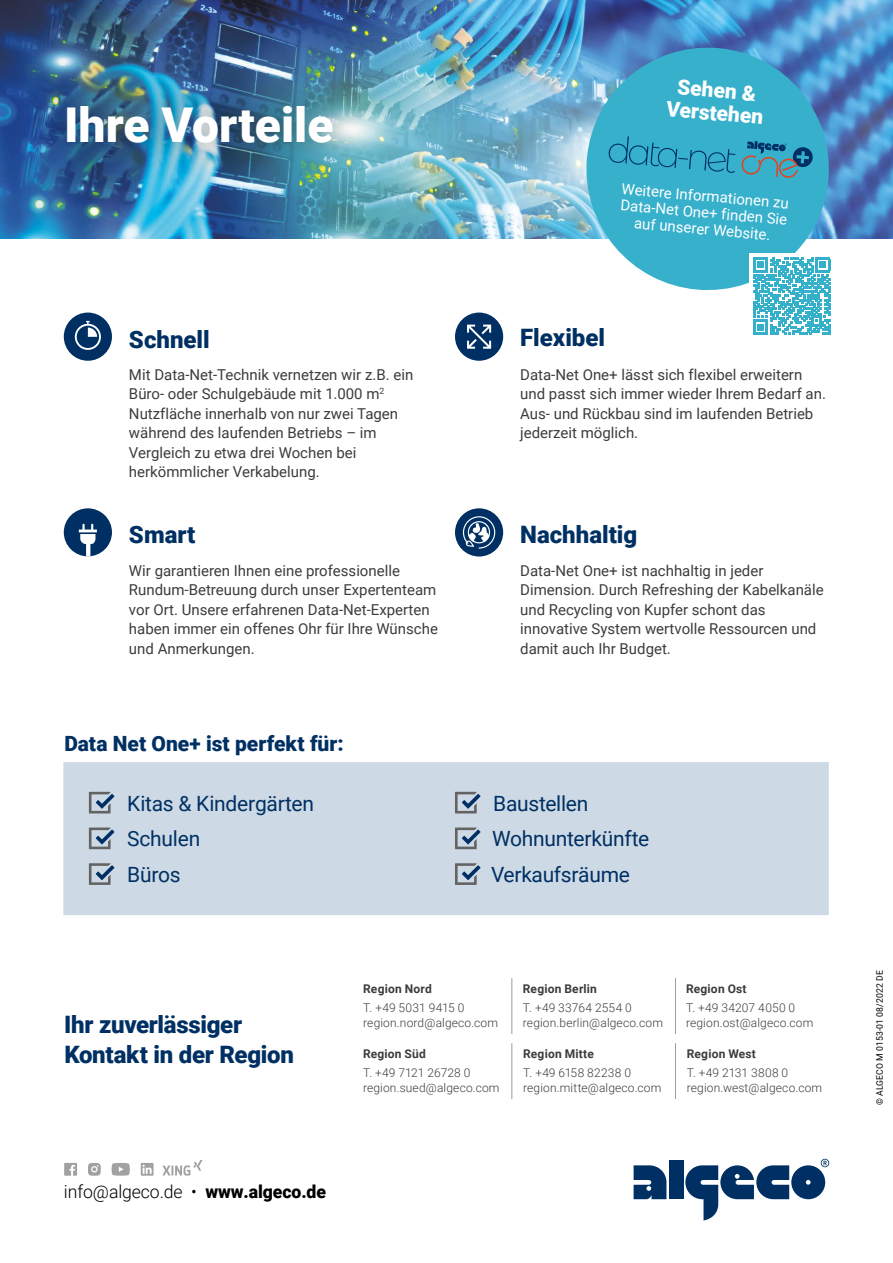
<style>
.page{position:relative;width:893px;height:1263px;background:#fff}
.page>*{position:absolute;margin:0;border:0;box-sizing:border-box;transform-origin:0 0}
.t1{font:900 48px "Roboto";color:#fff}
.t2{font:900 24px/30px "Roboto";color:#003063}
.t3{font:21px/35.5px "Roboto";letter-spacing:-.01em;color:#003063}
.t4{font:900 21px "Roboto";letter-spacing:.005em;color:#003063}
.t5{font:900 21px/22.5px "Roboto";color:#fff;text-align:center}
.t6{font:300 18px "Roboto";letter-spacing:-.005em;color:#000}
.t7{font:15px/19.5px "Roboto";color:#3c3c3b}
.t8{font:15px/16.5px "Roboto";color:#fff;text-align:center}
.t9{font:300 12px/15px "Roboto";letter-spacing:.015em;color:#3c3c3b}
.t10{font:700 12px "Roboto";letter-spacing:.015em;color:#3c3c3b}
.t11{font:9px "Roboto";letter-spacing:.02em;color:#000;scale:.96 1}
.s1{font-weight:900}
</style>
<div class="page">
<img style="left:0;top:0;width:893px;height:238px">
<div style="left:21px;top:61px;width:357px;height:128px;background:#000;opacity:.4"></div>
<svg style="left:112px;top:1163px;width:18px;height:13px"></svg>
<svg style="left:162px;top:1160px;width:40px;height:16px"></svg>
<svg style="left:64px;top:1163px;width:13px;height:13px"></svg>
<svg style="left:141px;top:1163px;width:13px;height:13px"></svg>
<svg style="left:88px;top:1163px;width:13px;height:13px"></svg>
<hr style="left:511px;top:1043px;width:1px;height:56px;background:#9d9d9c">
<hr style="left:675px;top:1043px;width:1px;height:56px;background:#9d9d9c">
<hr style="left:511px;top:978px;width:1px;height:56px;background:#9d9d9c">
<hr style="left:675px;top:978px;width:1px;height:56px;background:#9d9d9c">
<div style="left:64px;top:313px;width:48px;height:48px;background:#003063;border-radius:50%"></div>
<svg style="left:75px;top:321px;width:26px;height:29px"></svg>
<div style="left:455px;top:313px;width:48px;height:48px;background:#003063;border-radius:50%"></div>
<svg style="left:467px;top:325px;width:24px;height:24px"></svg>
<div style="left:64px;top:508px;width:48px;height:48px;background:#003063;border-radius:50%"></div>
<svg style="left:79px;top:524px;width:18px;height:32px"></svg>
<div style="left:455px;top:508px;width:48px;height:48px;background:#003063;border-radius:50%"></div>
<svg style="left:463px;top:516px;width:32px;height:33px"></svg>
<svg style="left:634px;top:1165px;width:32px;height:34px"></svg>
<div style="left:669px;top:1160px;width:14px;height:39px;background:#003063"></div>
<svg style="left:685px;top:1159px;width:144px;height:61px"></svg>
<div style="left:63px;top:762px;width:766px;height:153px;background:#cdd9e4"></div>
<svg style="left:89px;top:792px;width:25px;height:21px"></svg>
<svg style="left:455px;top:792px;width:25px;height:21px"></svg>
<svg style="left:89px;top:827px;width:25px;height:22px"></svg>
<svg style="left:455px;top:827px;width:25px;height:22px"></svg>
<svg style="left:89px;top:863px;width:25px;height:22px"></svg>
<svg style="left:455px;top:863px;width:25px;height:22px"></svg>
<svg style="left:581px;top:42px;width:253px;height:248px;background:#4cb0ce"></svg>
<svg style="left:609px;top:136px;width:126px;height:37px;background:#30a2c0"></svg>
<svg style="left:741px;top:141px;width:72px;height:37px;background:#3c90aa"></svg>
<svg style="left:749px;top:253px;width:85px;height:82px"></svg>
<svg style="left:753px;top:258px;width:77px;height:76px"></svg>
<h1 class="t1" style="left:64px;top:92px;width:271px">Ihre Vorteile</h1>
<h2 class="t2" style="left:129px;top:323px;width:82px">Schnell</h2>
<p class="t7" style="left:129px;top:364px;width:286px">Mit Data-Net-Technik vernetzen wir z.B. ein Büro- oder Schulgebäude mit 1.000 m<sup>2<br></sup>Nutzfläche innerhalb von nur zwei Tagen während des laufenden Betriebs – im Vergleich zu etwa drei Wochen bei herkömmlicher Verkabelung.</p>
<h2 class="t2" style="left:129px;top:519px;width:68px">Smart</h2>
<p class="t7" style="left:129px;top:560px;width:310px">Wir garantieren Ihnen eine professionelle Rundum-Betreuung durch unser Expertenteam vor Ort. Unsere erfahrenen Data-Net-Experten haben immer ein offenes Ohr für Ihre Wünsche und Anmerkungen.</p>
<h3 class="t5" style="left:669px;top:74px;width:99px;rotate:5deg">Sehen &amp;<br>Verstehen</h3>
<p class="t8" style="left:623px;top:180px;width:169px;rotate:5deg">Weitere Informationen zu<br>Data-Net One+ finden Sie auf unserer Website.</p>
<h2 class="t2" style="left:520px;top:321px;width:86px">Flexibel</h2>
<p class="t7" style="left:520px;top:364px;width:307px">Data-Net One+ lässt sich flexibel erweitern und passt sich immer wieder Ihrem Bedarf an.<br>Aus- und Rückbau sind im laufenden Betrieb jederzeit möglich.</p>
<h2 class="t2" style="left:520px;top:519px;width:119px">Nachhaltig</h2>
<p class="t7" style="left:520px;top:560px;width:305px">Data-Net One+ ist nachhaltig in jeder Dimension. Durch Refreshing der Kabelkanäle und Recycling von Kupfer schont das innovative System wertvolle Ressourcen und damit auch Ihr Budget.</p>
<h3 class="t4" style="left:64px;top:729px;width:281px">Data Net One+ ist perfekt für:</h3>
<h3 class="t3" style="left:127px;top:785px;width:189px">Kitas &amp; Kindergärten<br>Schulen<br>Büros</h3>
<h3 class="t3" style="left:491px;top:785px;width:160px">Baustellen<br>Wohnunterkünfte<br>Verkaufsräume</h3>
<h2 class="t2" style="left:64px;top:1008px;width:231px">Ihr zuverlässiger<br>Kontakt in der Region</h2>
<p class="t6" style="left:64px;top:1179px;width:264px">info@algeco.de • <span class="s1">www.algeco.de</span></p>
<p class="t10" style="left:363px;top:980px;width:70px">Region Nord</p>
<p class="t9" style="left:363px;top:1000px;width:136px">T. +49 5031 9415 0 region.nord@algeco.com</p>
<p class="t10" style="left:363px;top:1045px;width:64px">Region Süd</p>
<p class="t9" style="left:363px;top:1065px;width:138px">T. +49 7121 26728 0 region.sued@algeco.com</p>
<p class="t10" style="left:523px;top:980px;width:76px">Region Berlin</p>
<p class="t9" style="left:523px;top:1000px;width:142px">T. +49 33764 2554 0 region.berlin@algeco.com</p>
<p class="t10" style="left:523px;top:1045px;width:72px">Region Mitte</p>
<p class="t9" style="left:523px;top:1065px;width:140px">T. +49 6158 82238 0 region.mitte@algeco.com</p>
<p class="t10" style="left:686px;top:980px;width:62px">Region Ost</p>
<p class="t9" style="left:686px;top:1000px;width:129px">T. +49 34207 4050 0 region.ost@algeco.com</p>
<p class="t10" style="left:687px;top:1045px;width:71px">Region West</p>
<p class="t9" style="left:687px;top:1065px;width:137px">T. +49 2131 3808 0 region.west@algeco.com</p>
<p class="t11" style="left:873px;top:1105px;width:142px;rotate:-90deg">© ALGECO M 0153-01 08/2022 DE</p>
</div>
